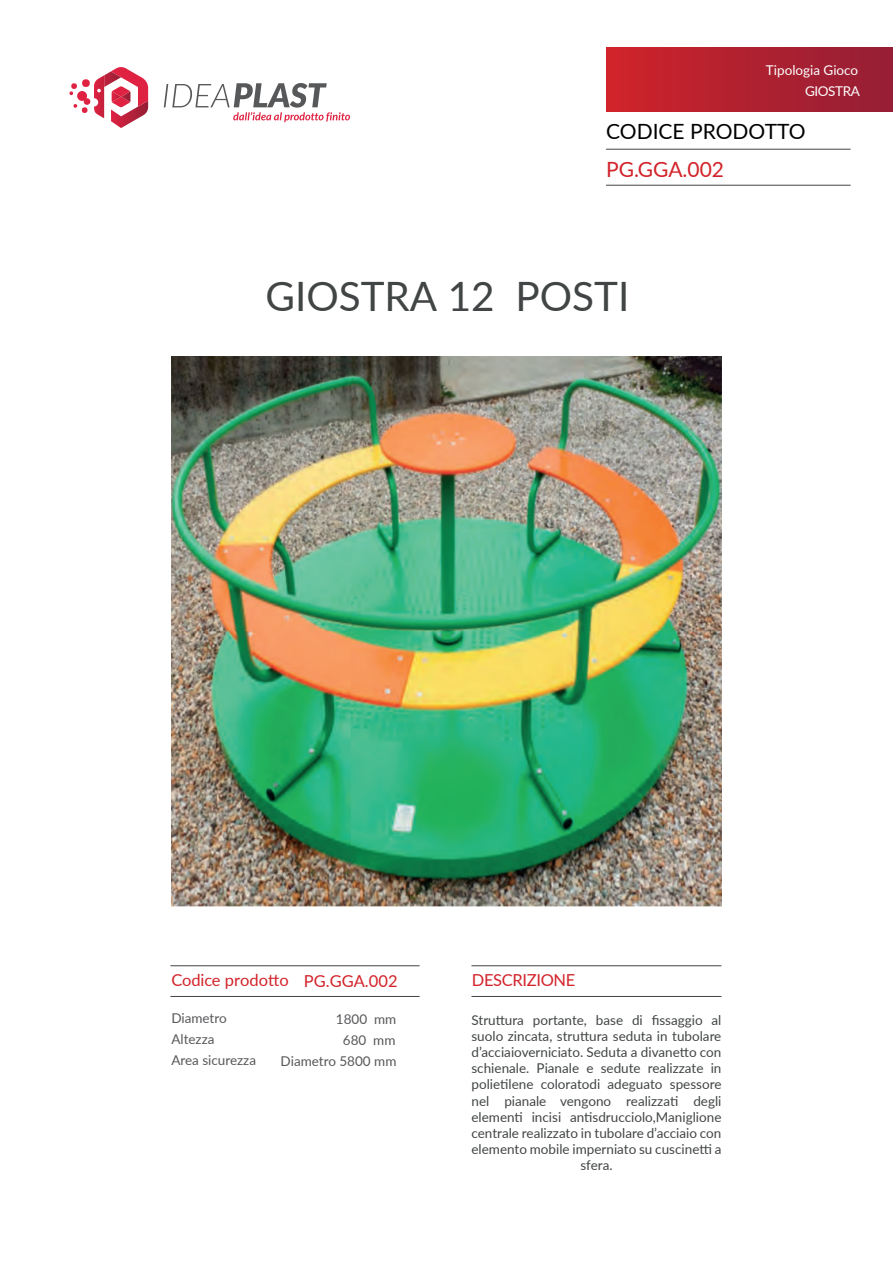
<style>
.page{position:relative;width:893px;height:1263px;background:#fff}
.page>*{position:absolute;margin:0;border:0;box-sizing:border-box;transform-origin:0 0}
.t1{font:40.5px "Lato";color:#424545}
.t2{font:21px "Lato";color:#000001}
.t3{font:21px "Lato";color:#d2232a}
.t4{font:16.5px "Lato";letter-spacing:-.01em;color:#d2232a}
.t5{font:13.5px/16.2px "Lato";color:#424445;text-align:center}
.t6{font:13.5px/21px "Lato";color:#57585a}
.t7{font:13.5px "Lato";letter-spacing:-.005em;color:#fff}
.t8{font:13.5px "Lato";letter-spacing:-.03em;color:#fff}
</style>
<div class="page">
<div style="left:606px;top:47px;width:287px;height:64px;background:linear-gradient(to right,#d0242a,#931e35)"></div>
<hr style="left:170px;top:996px;width:250px;height:1px;background:#424545">
<hr style="left:170px;top:965px;width:250px;height:1px;background:#424545">
<hr style="left:606px;top:185px;width:245px;height:1px;background:#424545">
<hr style="left:606px;top:149px;width:245px;height:1px;background:#424545">
<hr style="left:471px;top:996px;width:250px;height:1px;background:#424545">
<hr style="left:471px;top:965px;width:250px;height:1px;background:#424545">
<img style="left:172px;top:356px;width:549px;height:550px">
<svg style="left:164px;top:83px;width:186px;height:39px"></svg>
<svg style="left:69px;top:83px;width:8px;height:12px"></svg>
<svg style="left:74px;top:104px;width:13px;height:9px"></svg>
<div style="left:82px;top:79px;width:8px;height:8px;background:#e02242;border-radius:3px"></div>
<div style="left:77px;top:91px;width:10px;height:10px;background:#e02242;border-radius:50%"></div>
<div style="left:84px;top:98px;width:6px;height:7px;background:#e02242;border-radius:50%"></div>
<svg style="left:94px;top:67px;width:54px;height:61px"></svg>
<p class="t7" style="left:766px;top:60px;width:94px">Tipologia Gioco</p>
<p class="t8" style="left:805px;top:81px;width:56px">GIOSTRA</p>
<h2 class="t2" style="left:606px;top:116px;width:201px">CODICE PRODOTTO</h2>
<h2 class="t3" style="left:606px;top:154px;width:119px">PG.GGA.002</h2>
<h1 class="t1" style="left:265px;top:268px;width:365px">GIOSTRA 12 POSTI</h1>
<p class="t4" style="left:172px;top:968px;width:228px">Codice prodotto PG.GGA.002</p>
<p class="t6" style="left:171px;top:1007px;width:86px">Diametro<br>Altezza<br>Area sicurezza</p>
<p class="t6" style="left:281px;top:1008px;width:117px;text-align:right">1800 mm<br>680 mm<br>Diametro 5800 mm</p>
<p class="t4" style="left:472px;top:968px;width:105px">DESCRIZIONE</p>
<p class="t5" style="left:471px;top:1011px;width:251px">Struttura portante, base di fissaggio al suolo zincata, struttura seduta in tubolare d’acciaioverniciato. Seduta a divanetto con schienale. Pianale e sedute realizzate in polietilene coloratodi adeguato spessore nel pianale vengono realizzati degli elementi incisi antisdrucciolo,Maniglione centrale realizzato in tubolare d’acciaio con elemento mobile imperniato su cuscinetti a sfera.</p>
</div>
